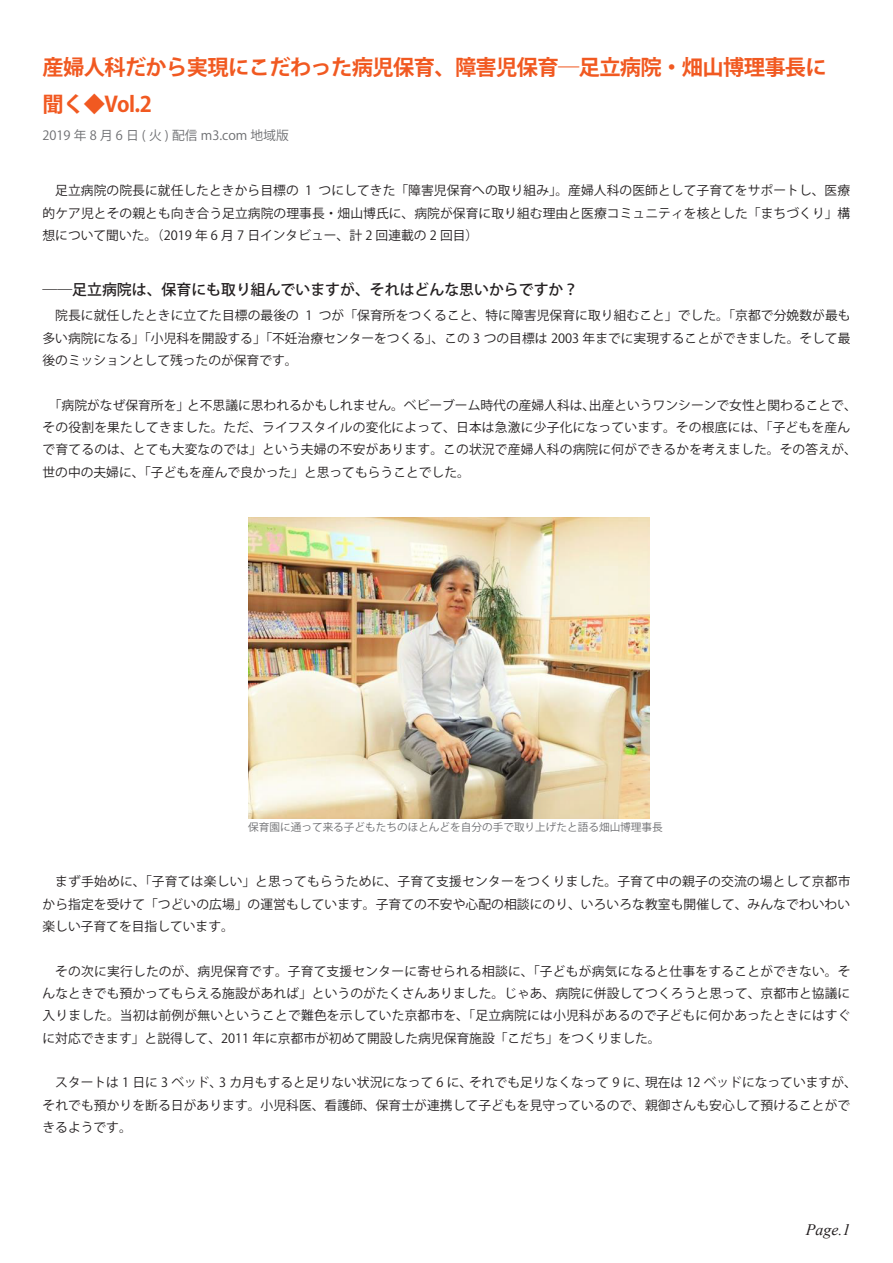
<style>
.page{position:relative;width:893px;height:1263px;background:#fff}
.page>*{position:absolute;margin:0;border:0;box-sizing:border-box;transform-origin:0 0}
.t1{font:700 21.3px/37.2px "Koz Go Pro";letter-spacing:-.03em;color:#f15921}
.t2{font:italic 15.9px "Times New Roman";color:#231f20}
.t3{font:500 14.85px "Koz Go Pro";color:#231f20}
.t4{font:12.75px/22.4px "Koz Go Pro";color:#231f20;text-align:justify}
.t5{font:12.75px "Koz Go Pro";color:#6c6d70}
.t6{font:10.65px "Koz Go Pro";color:#6c6d70}
</style>
<div class="page">
<img style="left:248px;top:517px;width:401px;height:301px">
<h1 class="t1" style="left:43px;top:50px;width:786px">産婦人科だから実現にこだわった病児保育、障害児保育―足立病院・畑山博理事長に聞く◆Vol.2</h1>
<p class="t5" style="left:43px;top:127px;width:248px">2019 年 8 月 6 日 ( 火 ) 配信 m3.com 地域版</p>
<p class="t4" style="left:43px;top:180px;width:809px">　足立病院の院長に就任したときから目標の 1 つにしてきた「障害児保育への取り組み」。産婦人科の医師として子育てをサポートし、医療的ケア児とその親とも向き合う足立病院の理事長・畑山博氏に、病院が保育に取り組む理由と医療コミュニティを核とした「まちづくり」構想について聞いた。（2019 年 6 月 7 日インタビュー、計 2 回連載の 2 回目）</p>
<p class="t3" style="left:43px;top:280px;width:537px">――足立病院は、保育にも取り組んでいますが、それはどんな思いからですか？</p>
<p class="t4" style="left:43px;top:305px;width:810px">　院長に就任したときに立てた目標の最後の 1 つが「保育所をつくること、特に障害児保育に取り組むこと」でした。「京都で分娩数が最も多い病院になる」「小児科を開設する」「不妊治療センターをつくる」、この 3 つの目標は 2003 年までに実現することができました。そして最後のミッションとして残ったのが保育です。</p>
<p class="t4" style="left:43px;top:394px;width:816px;text-align:left">　「病院がなぜ保育所を」と不思議に思われるかもしれません。ベビーブーム時代の産婦人科は、出産というワンシーンで女性と関わることで、その役割を果たしてきました。ただ、ライフスタイルの変化によって、日本は急激に少子化になっています。その根底には、「子どもを産んで育てるのは、とても大変なのでは」という夫婦の不安があります。この状況で産婦人科の病院に何ができるかを考えました。その答えが、世の中の夫婦に、「子どもを産んで良かった」と思ってもらうことでした。</p>
<p class="t6" style="left:248px;top:820px;width:416px">保育園に通って来る子どもたちのほとんどを自分の手で取り上げたと語る畑山博理事長</p>
<p class="t4" style="left:43px;top:871px;width:809px">　まず手始めに、「子育ては楽しい」と思ってもらうために、子育て支援センターをつくりました。子育て中の親子の交流の場として京都市から指定を受けて「つどいの広場」の運営もしています。子育ての不安や心配の相談にのり、いろいろな教室も開催して、みんなでわいわい楽しい子育てを目指しています。</p>
<p class="t4" style="left:43px;top:960px;width:810px">　その次に実行したのが、病児保育です。子育て支援センターに寄せられる相談に、「子どもが病気になると仕事をすることができない。そんなときでも預かってもらえる施設があれば」というのがたくさんありました。じゃあ、病院に併設してつくろうと思って、京都市と協議に入りました。当初は前例が無いということで難色を示していた京都市を、「足立病院には小児科があるので子どもに何かあったときにはすぐに対応できます」と説得して、2011 年に京都市が初めて開設した病児保育施設「こだち」をつくりました。</p>
<p class="t4" style="left:43px;top:1072px;width:816px;text-align:left">　スタートは 1 日に 3 ベッド、3 カ月もすると足りない状況になって 6 に、それでも足りなくなって 9 に、現在は 12 ベッドになっていますが、それでも預かりを断る日があります。小児科医、看護師、保育士が連携して子どもを見守っているので、親御さんも安心して預けることができるようです。</p>
<p class="t2" style="left:806px;top:1219px;width:46px">Page.1</p>
</div>
